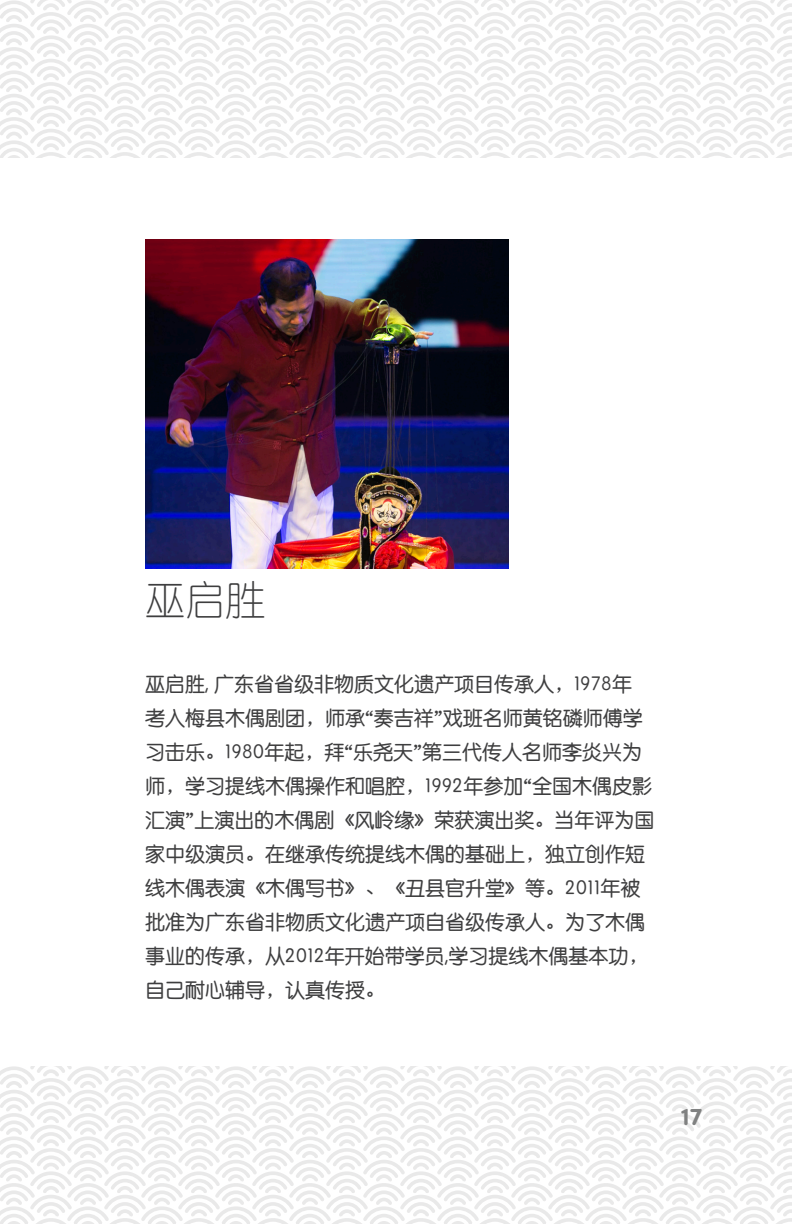
<style>
.page{position:relative;width:792px;height:1224px;background:#fff}
.page>*{position:absolute;margin:0;border:0;box-sizing:border-box;transform-origin:0 0}
.t1{font:40px "ST Yuanti SC Light";color:#3e3e3f}
.t2{font:700 24px "Sofia Pro Soft";color:#808181}
.t3{font:20px/34px "ST Yuanti SC Regular";color:#3e3e3f}
</style>
<div class="page">
<div style="left:0;top:0;width:792px;height:157px;background:linear-gradient(to right,#f6f6f6,#f6f6f6)"></div>
<div style="left:0;top:1067px;width:792px;height:157px;background:linear-gradient(to right,#f6f6f6,#f6f6f6)"></div>
<img style="left:145px;top:239px;width:364px;height:330px">
<h1 class="t1" style="left:145px;top:570px;width:122px">巫启胜</h1>
<p class="t3" style="left:145px;top:666px;width:511px">巫启胜, 广东省省级非物质文化遗产项目传承人，1978年考入梅县木偶剧团，师承“奏吉祥”戏班名师黄铭磷师傅学习击乐。1980年起，拜“乐尧天”第三代传人名师李炎兴为师，学习提线木偶操作和唱腔，1992年参加“全国木偶皮影汇演”上演出的木偶剧《风岭缘》荣获演出奖。当年评为国家中级演员。在继承传统提线木偶的基础上，独立创作短线木偶表演《木偶写书》、《丑县官升堂》等。2011年被批准为广东省非物质文化遗产项自省级传承人。为了木偶事业的传承，从2012年开始带学员,学习提线木偶基本功，自己耐心辅导，认真传授。</p>
<p class="t2" style="left:681px;top:1099px;width:23px">17</p>
</div>
